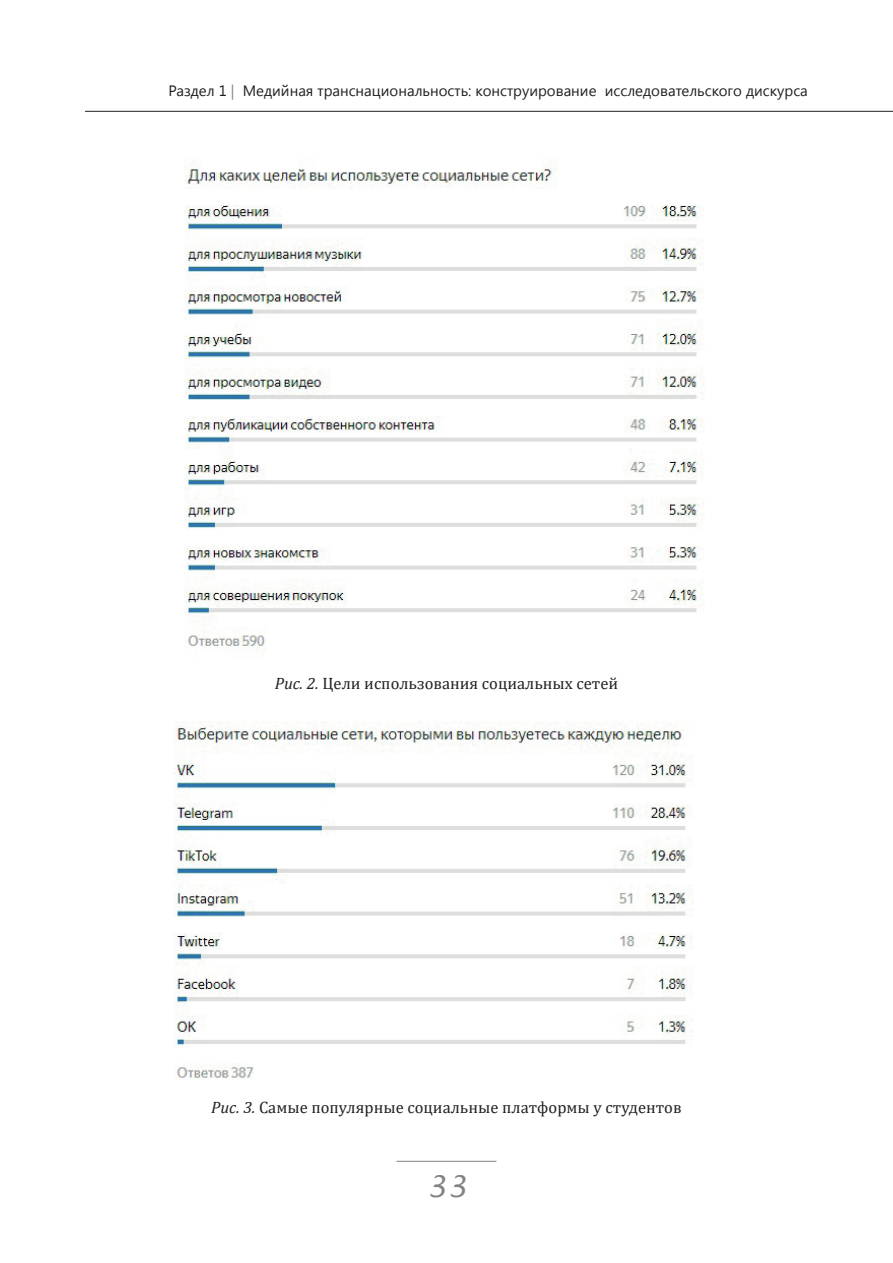
<style>
.page{position:relative;width:893px;height:1263px;background:#fff}
.page>*{position:absolute;margin:0;border:0;box-sizing:border-box;transform-origin:0 0}
.t1{font:italic 30px "Lucida Handwriting";color:#808285}
.t2{font:16.5px "Cambria";color:#231f20}
.t3{font:15px "Segoe UI";color:#231f20}
.s1{color:#808285}
.s2{font-style:italic}
</style>
<div class="page">
<hr style="left:396px;top:1161px;width:100px;height:1px;background:#808285">
<hr style="left:85px;top:111px;width:808px;height:1px;background:#231f20">
<img style="left:185px;top:159px;width:519px;height:495px">
<img style="left:174px;top:721px;width:519px;height:358px">
<p class="t3" style="left:168px;top:80px;width:641px">Раздел 1 <span class="s1">|</span> Медийная транснациональность: конструирование исследовательского дискурса</p>
<p class="t2" style="left:275px;top:673px;width:345px"><span class="s2">Рис. 2.</span> Цели использования социальных сетей</p>
<p class="t2" style="left:211px;top:1097px;width:472px"><span class="s2">Рис. 3.</span> Самые популярные социальные платформы у студентов</p>
<h1 class="t1" style="left:426px;top:1168px;width:42px">33</h1>
</div>
